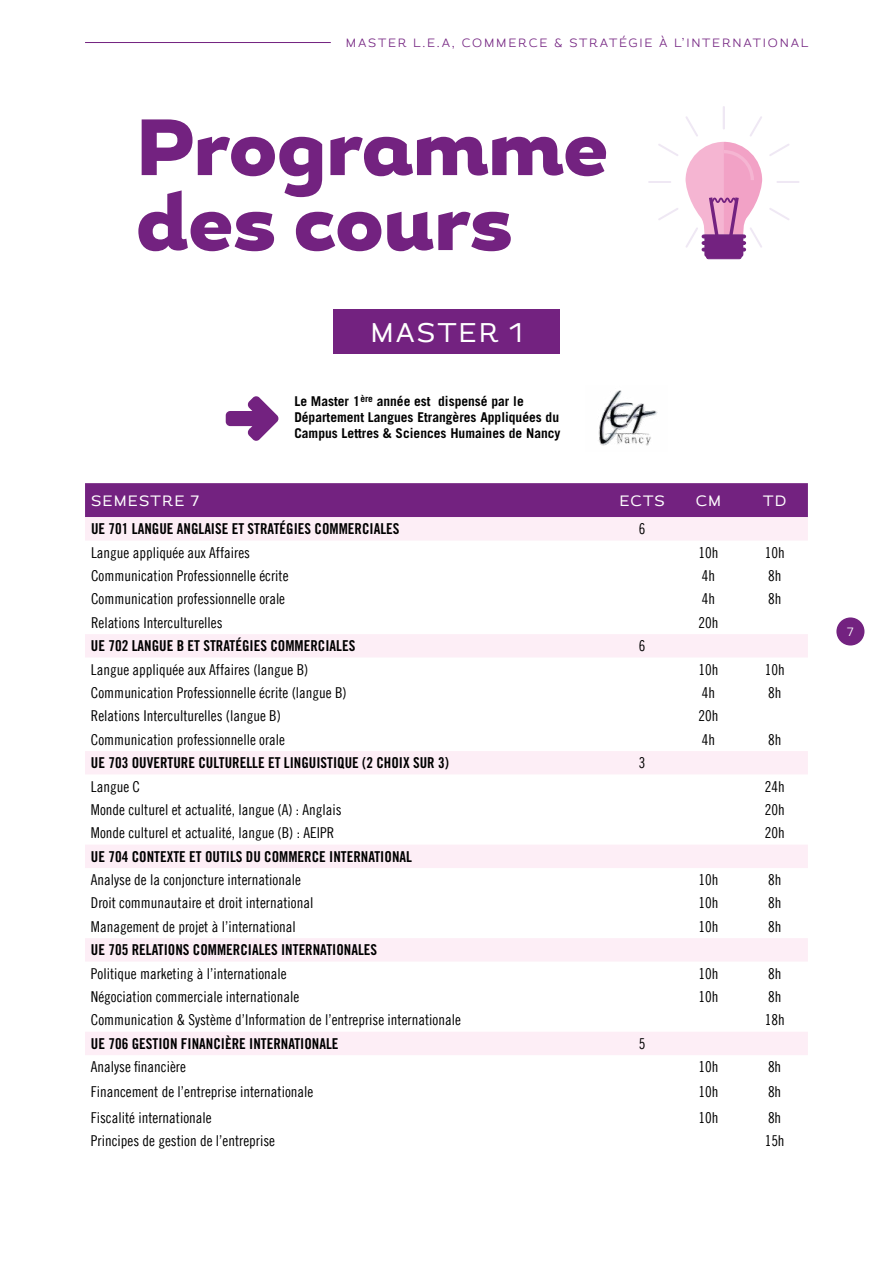
<style>
.page{position:relative;width:893px;height:1263px;background:#fff}
.page>*{position:absolute;margin:0;border:0;box-sizing:border-box;transform-origin:0 0}
.t1{font:900 79.5px/75px "Magallanes";color:#732280}
.t2{font:27px "Magallanes";letter-spacing:.08em;color:#fff}
.t3{font:15px "Trade Gothic LT Cond Eighteen";color:#000}
.t4{font:15px "Trade Gothic LT Std Bd Cn 20";color:#000}
.t5{font:15px "Magallanes";letter-spacing:.08em;color:#fff}
.t6{font:700 13.5px/16.2px "Trade Gothic LT Std";color:#000}
.t7{font:300 12px "Magallanes";letter-spacing:.15em;color:#732280}
.t8{font:300 12px "Magallanes";color:#fff}
</style>
<div class="page">
<hr style="left:85px;top:42px;width:246px;height:1px;background:#732280">
<div style="left:836px;top:617px;width:28px;height:28px;background:#732280;border-radius:50%"></div>
<svg style="left:658px;top:144px;width:20px;height:12px"></svg>
<hr style="left:648px;top:181px;width:23px;height:2px;background:#efe8f4">
<svg style="left:658px;top:208px;width:20px;height:12px"></svg>
<svg style="left:769px;top:208px;width:21px;height:12px"></svg>
<hr style="left:776px;top:181px;width:23px;height:2px;background:#efe8f4">
<svg style="left:769px;top:144px;width:21px;height:12px"></svg>
<hr style="left:723px;top:106px;width:2px;height:23px;background:#efe8f4">
<svg style="left:685px;top:116px;width:77px;height:143px"></svg>
<div style="left:85px;top:483px;width:723px;height:34px;background:#732280"></div>
<svg style="left:85px;top:517px;width:723px;height:538px"></svg>
<div style="left:333px;top:309px;width:227px;height:45px;background:#732280"></div>
<svg style="left:226px;top:396px;width:53px;height:45px"></svg>
<img style="left:598px;top:390px;width:60px;height:56px">
<p class="t7" style="left:346px;top:35px;width:464px">MASTER L.E.A, COMMERCE &amp; STRATÉGIE À L’INTERNATIONAL</p>
<h1 class="t1" style="left:136px;top:115px;width:473px">Programme des cours</h1>
<h2 class="t2" style="left:370px;top:315px;width:154px">MASTER 1</h2>
<p class="t6" style="left:294px;top:393px;width:268px">Le Master 1<sup>ère</sup> année est dispensé par le<br>Département Langues Etrangères Appliquées du<br>Campus Lettres &amp; Sciences Humaines de Nancy</p>
<p class="t5" style="left:91px;top:491px;width:109px">SEMESTRE 7</p>
<p class="t5" style="left:620px;top:491px;width:47px">ECTS</p>
<p class="t5" style="left:696px;top:491px;width:27px">CM</p>
<p class="t5" style="left:763px;top:491px;width:25px">TD</p>
<p class="t4" style="left:91px;top:520px;width:310px">UE 701 LANGUE ANGLAISE ET STRATÉGIES COMMERCIALES</p>
<p class="t3" style="left:639px;top:520px;width:8px">6</p>
<p class="t3" style="left:91px;top:543px;width:161px">Langue appliquée aux Affaires</p>
<p class="t3" style="left:698px;top:543px;width:21px">10h</p>
<p class="t3" style="left:765px;top:543px;width:21px">10h</p>
<p class="t3" style="left:91px;top:567px;width:199px">Communication Professionnelle écrite</p>
<p class="t3" style="left:702px;top:567px;width:15px">4h</p>
<p class="t3" style="left:768px;top:567px;width:15px">8h</p>
<p class="t3" style="left:91px;top:590px;width:196px">Communication professionnelle orale</p>
<p class="t3" style="left:702px;top:590px;width:15px">4h</p>
<p class="t3" style="left:768px;top:590px;width:15px">8h</p>
<p class="t3" style="left:91px;top:614px;width:133px">Relations Interculturelles</p>
<p class="t3" style="left:698px;top:614px;width:21px">20h</p>
<p class="t4" style="left:91px;top:637px;width:266px">UE 702 LANGUE B ET STRATÉGIES COMMERCIALES</p>
<p class="t3" style="left:639px;top:637px;width:8px">6</p>
<p class="t3" style="left:91px;top:660px;width:219px">Langue appliquée aux Affaires (langue B)</p>
<p class="t3" style="left:698px;top:660px;width:21px">10h</p>
<p class="t3" style="left:765px;top:660px;width:21px">10h</p>
<p class="t3" style="left:91px;top:684px;width:257px">Communication Professionnelle écrite (langue B)</p>
<p class="t3" style="left:702px;top:684px;width:15px">4h</p>
<p class="t3" style="left:768px;top:684px;width:15px">8h</p>
<p class="t3" style="left:91px;top:707px;width:191px">Relations Interculturelles (langue B)</p>
<p class="t3" style="left:698px;top:707px;width:21px">20h</p>
<p class="t3" style="left:91px;top:730px;width:196px">Communication professionnelle orale</p>
<p class="t3" style="left:702px;top:730px;width:15px">4h</p>
<p class="t3" style="left:768px;top:730px;width:15px">8h</p>
<p class="t4" style="left:91px;top:754px;width:359px">UE 703 OUVERTURE CULTURELLE ET LINGUISTIQUE (2 CHOIX SUR 3)</p>
<p class="t3" style="left:639px;top:754px;width:8px">3</p>
<p class="t3" style="left:91px;top:777px;width:51px">Langue C</p>
<p class="t3" style="left:765px;top:777px;width:21px">24h</p>
<p class="t3" style="left:91px;top:801px;width:252px">Monde culturel et actualité, langue (A) : Anglais</p>
<p class="t3" style="left:765px;top:801px;width:21px">20h</p>
<p class="t3" style="left:91px;top:824px;width:245px">Monde culturel et actualité, langue (B) : AEIPR</p>
<p class="t3" style="left:765px;top:824px;width:21px">20h</p>
<p class="t4" style="left:91px;top:847px;width:323px">UE 704 CONTEXTE ET OUTILS DU COMMERCE INTERNATIONAL</p>
<p class="t3" style="left:91px;top:871px;width:211px">Analyse de la conjoncture internationale</p>
<p class="t3" style="left:698px;top:871px;width:21px">10h</p>
<p class="t3" style="left:768px;top:871px;width:15px">8h</p>
<p class="t3" style="left:91px;top:894px;width:224px">Droit communautaire et droit international</p>
<p class="t3" style="left:698px;top:894px;width:21px">10h</p>
<p class="t3" style="left:768px;top:894px;width:15px">8h</p>
<p class="t3" style="left:91px;top:918px;width:206px">Management de projet à l’international</p>
<p class="t3" style="left:698px;top:918px;width:21px">10h</p>
<p class="t3" style="left:768px;top:918px;width:15px">8h</p>
<p class="t4" style="left:91px;top:941px;width:288px">UE 705 RELATIONS COMMERCIALES INTERNATIONALES</p>
<p class="t3" style="left:91px;top:964px;width:197px">Politique marketing à l’internationale</p>
<p class="t3" style="left:698px;top:964px;width:21px">10h</p>
<p class="t3" style="left:768px;top:964px;width:15px">8h</p>
<p class="t3" style="left:91px;top:988px;width:210px">Négociation commerciale internationale</p>
<p class="t3" style="left:698px;top:988px;width:21px">10h</p>
<p class="t3" style="left:768px;top:988px;width:15px">8h</p>
<p class="t3" style="left:91px;top:1011px;width:371px">Communication &amp; Système d’Information de l’entreprise internationale</p>
<p class="t3" style="left:765px;top:1011px;width:21px">18h</p>
<p class="t4" style="left:91px;top:1034px;width:249px">UE 706 GESTION FINANCIÈRE INTERNATIONALE</p>
<p class="t3" style="left:639px;top:1034px;width:8px">5</p>
<p class="t3" style="left:91px;top:1058px;width:96px">Analyse financière</p>
<p class="t3" style="left:698px;top:1058px;width:21px">10h</p>
<p class="t3" style="left:768px;top:1058px;width:15px">8h</p>
<p class="t3" style="left:91px;top:1083px;width:224px">Financement de l’entreprise internationale</p>
<p class="t3" style="left:698px;top:1083px;width:21px">10h</p>
<p class="t3" style="left:768px;top:1083px;width:15px">8h</p>
<p class="t3" style="left:91px;top:1108px;width:122px">Fiscalité internationale</p>
<p class="t3" style="left:698px;top:1108px;width:21px">10h</p>
<p class="t3" style="left:768px;top:1108px;width:15px">8h</p>
<p class="t3" style="left:91px;top:1132px;width:186px">Principes de gestion de l’entreprise</p>
<p class="t3" style="left:765px;top:1132px;width:21px">15h</p>
<p class="t8" style="left:847px;top:624px;width:8px">7</p>
</div>
